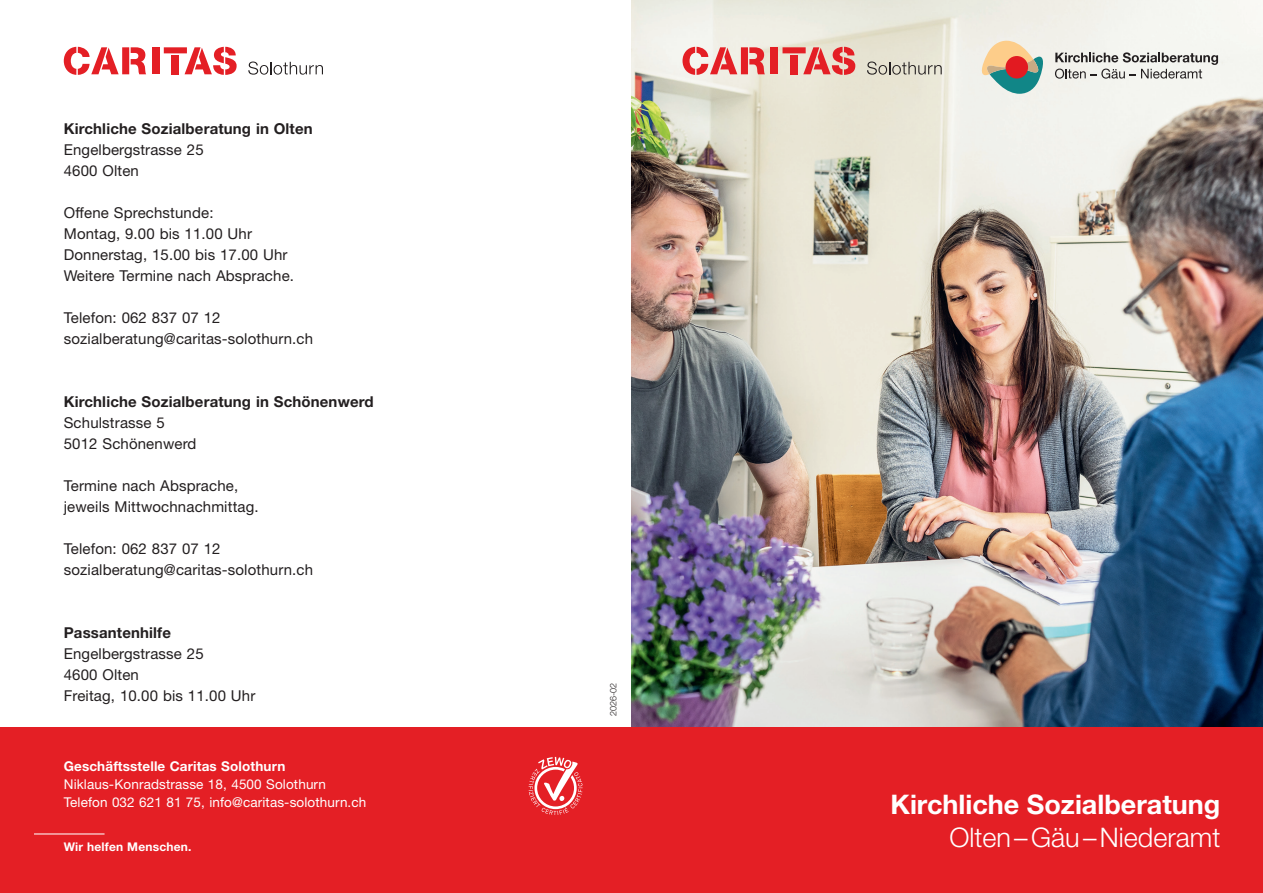
<style>
.page{position:relative;width:1263px;height:893px;background:#fff}
.page>*{position:absolute;margin:0;border:0;box-sizing:border-box;transform-origin:0 0}
.t1{font:700 27px "Helvetica Neue LT Std";color:#fff}
.t2{font:300 27px "Helvetica Neue LT Std";color:#fff}
.t3{font:15px/21px "Helvetica Neue LT Std";letter-spacing:.01em;color:#231f20}
.t4{font:700 15px "Helvetica Neue LT Std";letter-spacing:.01em;color:#231f20}
.t5{font:13.5px/18px "Helvetica Neue LT Std";letter-spacing:.01em;color:#fff}
.t6{font:700 13.5px "Helvetica Neue LT Std";letter-spacing:.01em;color:#fff}
.t7{font:700 12px "Helvetica Neue LT Std";letter-spacing:.015em;color:#fff}
.t8{font:300 9px "Helvetica Neue LT Std";color:#231f20}
</style>
<div class="page">
<img style="left:631px;top:0;width:632px;height:727px">
<div style="left:0;top:727px;width:1263px;height:166px;background:#e41f25"></div>
<hr style="left:34px;top:833px;width:71px;height:1px;background:#fff">
<svg style="left:867px;top:62px;width:75px;height:13px"></svg>
<div style="left:771px;top:47px;width:7px;height:27px;background:#e41f25"></div>
<svg style="left:682px;top:47px;width:83px;height:28px"></svg>
<svg style="left:782px;top:47px;width:73px;height:28px"></svg>
<svg style="left:248px;top:62px;width:75px;height:13px"></svg>
<div style="left:152px;top:47px;width:7px;height:27px;background:#e41f25"></div>
<svg style="left:64px;top:47px;width:82px;height:28px"></svg>
<svg style="left:164px;top:47px;width:73px;height:28px"></svg>
<svg style="left:529px;top:757px;width:54px;height:58px"></svg>
<svg style="left:982px;top:41px;width:62px;height:53px"></svg>
<div style="left:1005px;top:56px;width:23px;height:23px;background:#e21a21;border-radius:50%"></div>
<svg style="left:1055px;top:52px;width:163px;height:27px"></svg>
<p class="t4" style="left:64px;top:119px;width:250px">Kirchliche Sozialberatung in Olten</p>
<p class="t3" style="left:64px;top:139px;width:141px">Engelbergstrasse 25<br>4600 Olten</p>
<p class="t3" style="left:64px;top:202px;width:232px">Offene Sprechstunde:<br>Montag, 9.00 bis 11.00 Uhr<br>Donnerstag, 15.00 bis 17.00 Uhr<br>Weitere Termine nach Absprache.</p>
<p class="t3" style="left:64px;top:307px;width:251px">Telefon: 062 837 07 12 sozialberatung@caritas-solothurn.ch</p>
<p class="t4" style="left:64px;top:392px;width:311px">Kirchliche Sozialberatung in Schönenwerd</p>
<p class="t3" style="left:64px;top:412px;width:134px">Schulstrasse 5<br>5012 Schönenwerd</p>
<p class="t3" style="left:64px;top:475px;width:196px">Termine nach Absprache, jeweils Mittwochnachmittag.</p>
<p class="t3" style="left:64px;top:538px;width:251px">Telefon: 062 837 07 12 sozialberatung@caritas-solothurn.ch</p>
<p class="t4" style="left:64px;top:623px;width:109px">Passantenhilfe</p>
<p class="t3" style="left:64px;top:643px;width:193px">Engelbergstrasse 25<br>4600 Olten<br>Freitag, 10.00 bis 11.00 Uhr</p>
<p class="t6" style="left:64px;top:758px;width:223px">Geschäftsstelle Caritas Solothurn</p>
<p class="t5" style="left:64px;top:775px;width:304px">Niklaus-Konradstrasse 18, 4500 Solothurn<br>Telefon 032 621 81 75, info@caritas-solothurn.ch</p>
<p class="t7" style="left:64px;top:839px;width:129px">Wir helfen Menschen.</p>
<p class="t8" style="left:608px;top:716px;width:35px;rotate:-90deg">2026-02</p>
<h1 class="t1" style="left:890px;top:788px;width:331px">Kirchliche Sozialberatung</h1>
<h1 class="t2" style="left:949px;top:821px;width:273px">Olten–Gäu–Niederamt</h1>
</div>
